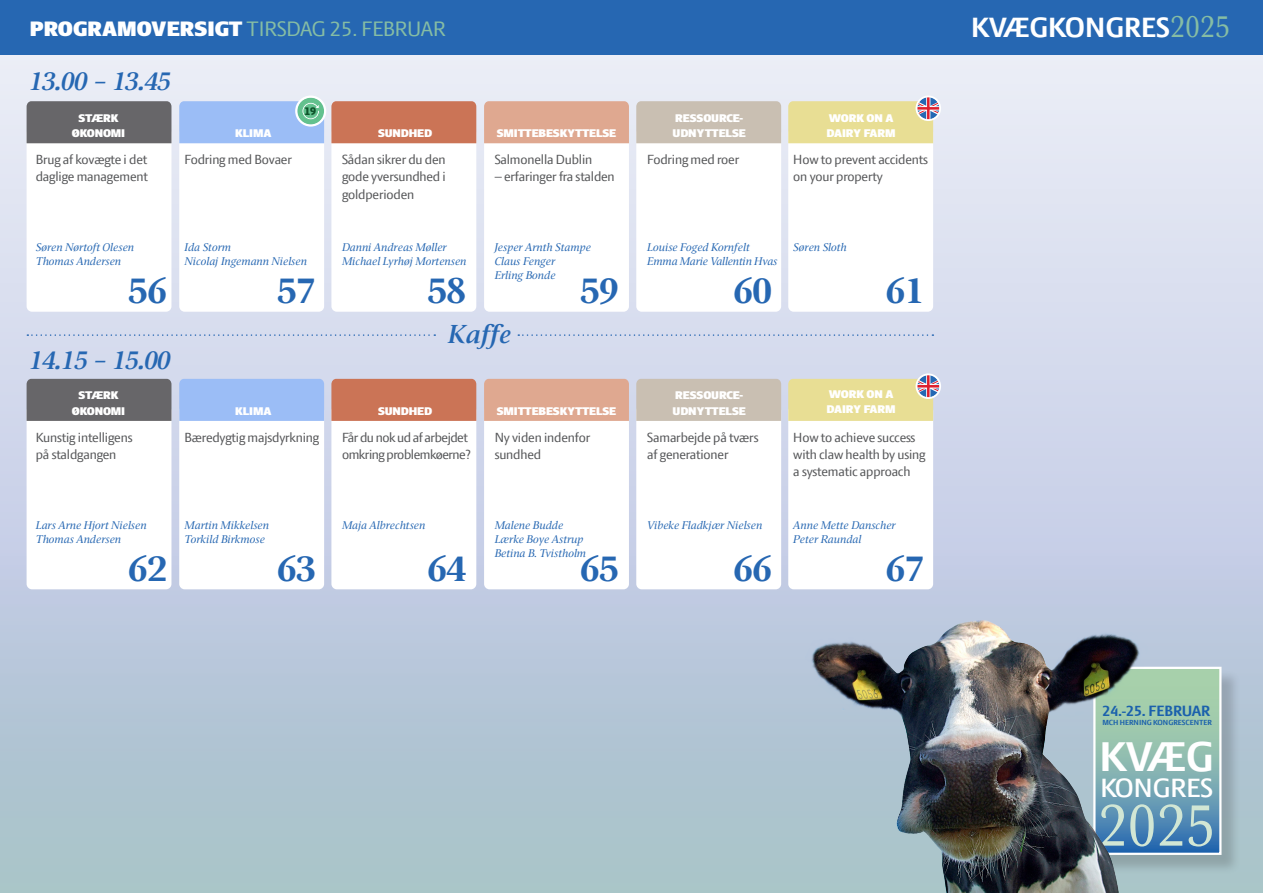
<style>
.page{position:relative;width:1263px;height:893px;background:#fff}
.page>*{position:absolute;margin:0;border:0;box-sizing:border-box;transform-origin:0 0}
.t1{font:64.35px "Press Serif";color:#d1e6d4;scale:.91 1}
.t2{font:700 44.7px "LF Press Sans";color:#fff}
.t3{font:700 39px "Press Serif";letter-spacing:-.01em;color:#2667b2}
.t4{font:700 30px "LF Press Sans";color:#fff}
.t5{font:600 28.5px "LF Press Sans";color:#fff}
.t6{font:italic 600 28.05px "Press Serif";color:#2667b2}
.t7{font:22.5px "LF Press Sans";color:#86bda4}
.t8{font:700 16.05px "LF Press Sans";color:#1b61ac}
.t9{font:14.25px/17.1px "LF Press Sans";letter-spacing:-.01em;color:#57585a}
.t10{font:14.25px/17.1px "LF Press Sans";letter-spacing:-.03em;color:#57585a}
.t11{font:italic 12px/14px "Press Serif";letter-spacing:-.01em;color:#2667b2}
.t12{font:12px/15.3px "LF Press Sans Poster";letter-spacing:-.01em;color:#fff}
.t13{font:800 12px "LF Press Sans";color:#0e532a}
.t14{font:700 7.95px "LF Press Sans";color:#1b61ac}
.s1{font-family:"LF Press Sans Poster";color:#fff}
.s2{font-family:"Press Serif";font-weight:400;font-size:33px;color:#86bda4}
</style>
<div class="page">
<div style="left:0;top:0;width:1263px;height:893px;background:linear-gradient(to right,#dee2f1,#dfe3f1)"></div>
<div style="left:0;top:404px;width:1263px;height:489px;background:linear-gradient(to bottom,#d2d5f0,#a5c0c8)"></div>
<div style="left:0;top:0;width:1263px;height:55px;background:#2667b2"></div>
<svg style="left:27px;top:334px;width:408px;height:2px"></svg>
<svg style="left:518px;top:334px;width:415px;height:2px"></svg>
<div style="left:27px;top:405px;width:144px;height:184px;background:#fff;border-radius:5px"></div>
<div style="left:331px;top:405px;width:145px;height:184px;background:#fff;border-radius:5px"></div>
<div style="left:484px;top:405px;width:145px;height:184px;background:#fff;border-radius:5px"></div>
<div style="left:179px;top:405px;width:145px;height:184px;background:#fff;border-radius:5px"></div>
<div style="left:788px;top:405px;width:145px;height:184px;background:#fff;border-radius:5px"></div>
<div style="left:636px;top:405px;width:145px;height:184px;background:#fff;border-radius:5px"></div>
<div style="left:27px;top:379px;width:144px;height:42px;background:#676669"></div>
<div style="left:331px;top:379px;width:145px;height:42px;background:#cb7456"></div>
<div style="left:484px;top:379px;width:145px;height:42px;background:#dfa890"></div>
<div style="left:179px;top:379px;width:145px;height:42px;background:#9bbdf6"></div>
<div style="left:636px;top:379px;width:145px;height:42px;background:#c9bfb2"></div>
<div style="left:27px;top:128px;width:144px;height:184px;background:#fff;border-radius:5px"></div>
<div style="left:331px;top:128px;width:145px;height:184px;background:#fff;border-radius:5px"></div>
<div style="left:484px;top:128px;width:145px;height:184px;background:#fff;border-radius:5px"></div>
<div style="left:179px;top:128px;width:145px;height:184px;background:#fff;border-radius:5px"></div>
<div style="left:788px;top:128px;width:145px;height:184px;background:#fff;border-radius:5px"></div>
<div style="left:636px;top:128px;width:145px;height:184px;background:#fff;border-radius:5px"></div>
<div style="left:27px;top:101px;width:144px;height:42px;background:#676669"></div>
<div style="left:484px;top:101px;width:145px;height:42px;background:#dfa890"></div>
<div style="left:636px;top:101px;width:145px;height:42px;background:#c9bfb2"></div>
<svg style="left:179px;top:96px;width:297px;height:47px;background:#b8a4ad"></svg>
<svg style="left:788px;top:96px;width:156px;height:47px;background:#e4dba3"></svg>
<div style="left:915px;top:96px;width:26px;height:25px;border:2px solid #fff;border-radius:50%"></div>
<svg style="left:788px;top:374px;width:156px;height:47px;background:#e1d8a1"></svg>
<div style="left:915px;top:373px;width:26px;height:26px;border:2px solid #fff;border-radius:50%"></div>
<div style="left:1095px;top:669px;width:147px;height:206px;background:#1d1d1b;opacity:.2"></div>
<svg style="left:1169px;top:670px;width:49px;height:182px;background:#7fafaf"></svg>
<div style="left:1093px;top:667px;width:128px;height:188px;border:2px solid #fff"></div>
<img style="left:772px;top:597px;width:397px;height:296px">
<p class="t7" style="left:30px;top:16px;width:417px"><span class="s1">PROGRAMOVERSIGT</span> TIRSDAG 25. FEBRUAR</p>
<p class="t6" style="left:30px;top:66px;width:143px">13.00 – 13.45</p>
<p class="t13" style="left:304px;top:104px;width:13px">19</p>
<p class="t12" style="left:79px;top:110px;width:42px">STÆRK</p>
<p class="t12" style="left:72px;top:126px;width:55px">ØKONOMI</p>
<p class="t12" style="left:235px;top:126px;width:38px">KLIMA</p>
<p class="t12" style="left:378px;top:126px;width:56px">SUNDHED</p>
<p class="t12" style="left:497px;top:126px;width:121px">SMITTEBESKYTTELSE</p>
<p class="t12" style="left:672px;top:110px;width:75px">RESSOURCE-<br>UDNYTTELSE</p>
<p class="t12" style="left:829px;top:110px;width:66px">WORK ON A</p>
<p class="t12" style="left:826px;top:126px;width:71px">DAIRY FARM</p>
<p class="t9" style="left:36px;top:151px;width:114px">Brug af kovægte i det daglige management</p>
<p class="t9" style="left:342px;top:151px;width:105px;text-align:justify">Sådan sikrer du den gode yversundhed i goldperioden</p>
<p class="t9" style="left:495px;top:151px;width:99px">Salmonella Dublin</p>
<p class="t9" style="left:185px;top:151px;width:109px">Fodring med Bovaer</p>
<p class="t9" style="left:793px;top:151px;width:136px">How to prevent accidents on your property</p>
<p class="t9" style="left:647px;top:151px;width:93px">Fodring med roer</p>
<p class="t9" style="left:495px;top:168px;width:122px">– erfaringer fra stalden</p>
<p class="t11" style="left:36px;top:240px;width:100px">Søren Nørtoft Olesen<br>Thomas Andersen</p>
<p class="t11" style="left:342px;top:240px;width:126px">Danni Andreas Møller<br>Michael Lyrhøj Mortensen</p>
<p class="t11" style="left:495px;top:240px;width:98px">Jesper Arnth Stampe<br>Claus Fenger<br>Erling Bonde</p>
<p class="t11" style="left:185px;top:240px;width:124px">Ida Storm<br>Nicolaj Ingemann Nielsen</p>
<p class="t11" style="left:647px;top:240px;width:104px">Louise Foged Kornfelt</p>
<p class="t11" style="left:793px;top:240px;width:55px">Søren Sloth</p>
<p class="t11" style="left:647px;top:254px;width:132px">Emma Marie Vallentin Hvas</p>
<p class="t3" style="left:128px;top:270px;width:40px">56</p>
<p class="t3" style="left:277px;top:270px;width:40px">57</p>
<p class="t3" style="left:427px;top:270px;width:40px">58</p>
<p class="t3" style="left:580px;top:270px;width:40px">59</p>
<p class="t3" style="left:733px;top:270px;width:40px">60</p>
<p class="t3" style="left:886px;top:270px;width:40px">61</p>
<p class="t6" style="left:30px;top:345px;width:143px">14.15 – 15.00</p>
<p class="t6" style="left:448px;top:319px;width:64px">Kaffe</p>
<p class="t12" style="left:79px;top:388px;width:42px">STÆRK</p>
<p class="t12" style="left:72px;top:403px;width:55px">ØKONOMI</p>
<p class="t12" style="left:235px;top:403px;width:38px">KLIMA</p>
<p class="t12" style="left:378px;top:403px;width:56px">SUNDHED</p>
<p class="t12" style="left:497px;top:403px;width:121px">SMITTEBESKYTTELSE</p>
<p class="t12" style="left:672px;top:388px;width:75px">RESSOURCE-<br>UDNYTTELSE</p>
<p class="t12" style="left:829px;top:387px;width:66px">WORK ON A</p>
<p class="t12" style="left:826px;top:402px;width:71px">DAIRY FARM</p>
<p class="t9" style="left:36px;top:429px;width:98px">Kunstig intelligens på staldgangen</p>
<p class="t10" style="left:342px;top:429px;width:130px">Får du nok ud af arbejdet omkring problemkøerne?</p>
<p class="t9" style="left:495px;top:429px;width:97px">Ny viden indenfor sundhed</p>
<p class="t9" style="left:647px;top:429px;width:113px">Samarbejde på tværs af generationer</p>
<p class="t9" style="left:185px;top:429px;width:136px">Bæredygtig majsdyrkning</p>
<p class="t9" style="left:793px;top:429px;width:134px">How to achieve success with claw health by using a systematic approach</p>
<p class="t11" style="left:36px;top:518px;width:112px">Lars Arne Hjort Nielsen<br>Thomas Andersen</p>
<p class="t11" style="left:342px;top:518px;width:85px">Maja Albrechtsen</p>
<p class="t11" style="left:495px;top:518px;width:93px">Malene Budde<br>Lærke Boye Astrup<br>Betina B. Tvistholm</p>
<p class="t11" style="left:185px;top:518px;width:86px">Martin Mikkelsen<br>Torkild Birkmose</p>
<p class="t11" style="left:793px;top:518px;width:104px">Anne Mette Danscher<br>Peter Raundal</p>
<p class="t11" style="left:647px;top:518px;width:117px">Vibeke Fladkjær Nielsen</p>
<p class="t3" style="left:128px;top:548px;width:40px">62</p>
<p class="t3" style="left:277px;top:548px;width:40px">63</p>
<p class="t3" style="left:427px;top:548px;width:40px">64</p>
<p class="t3" style="left:580px;top:548px;width:40px">65</p>
<p class="t3" style="left:733px;top:548px;width:40px">66</p>
<p class="t3" style="left:886px;top:548px;width:40px">67</p>
<p class="t4" style="left:971px;top:11px;width:260px">KVÆGKONGRES<span class="s2">2025</span></p>
<p class="t8" style="left:1102px;top:701px;width:109px">24.-25. FEBRUAR</p>
<p class="t14" style="left:1102px;top:718px;width:111px">MCH HERNING KONGRESCENTER</p>
<p class="t2" style="left:1099px;top:731px;width:116px">KVÆG</p>
<p class="t5" style="left:1100px;top:771px;width:114px">KONGRES</p>
<p class="t1" style="left:1098px;top:791px;width:130px">2025</p>
</div>
